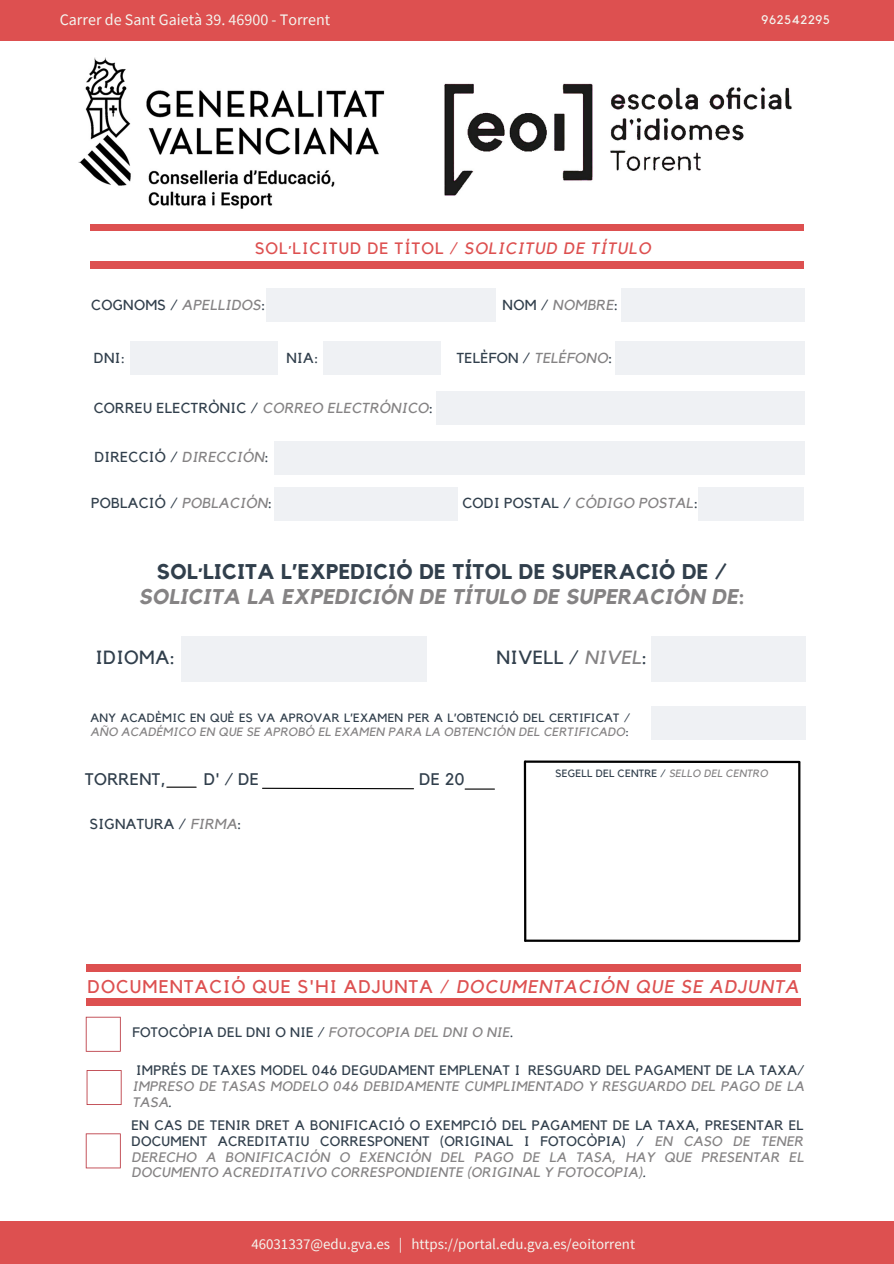
<style>
.page{position:relative;width:894px;height:1264px;background:#fff}
.page>*{position:absolute;margin:0;border:0;box-sizing:border-box;transform-origin:0 0}
.t1{font:700 21.15px/24.8px "Kollektif";letter-spacing:.02em;color:#313f4c;text-align:center}
.t2{font:19.05px "Kollektif";letter-spacing:.02em;color:#313f4c}
.t3{font:18.3px "Kollektif";letter-spacing:.06em;color:#dd5050}
.t4{font:16.65px "Kollektif";letter-spacing:.02em;color:#313f4c}
.t5{font:16.5px "Kollektif";letter-spacing:.06em;color:#dd5050}
.t6{font:16.05px "Source Sans Pro";color:#f4f5ef}
.t7{font:14.85px "Source Sans Pro";color:#f4f5ef}
.t8{font:14.4px "Kollektif";letter-spacing:.02em;color:#313f4c}
.t9{font:italic 14.4px "Kollektif";letter-spacing:.02em;color:#858384}
.t10{font:italic 13.65px/15.8px "Kollektif";letter-spacing:.02em;color:#858384}
.t11{font:13.65px "Kollektif";letter-spacing:.02em;color:#313f4c}
.t12{font:12.45px "Kollektif";letter-spacing:.06em;color:#f4f5ef}
.t13{font:12px/14px "Kollektif";letter-spacing:.02em;color:#313f4c}
.t14{font:10.5px "Kollektif";letter-spacing:.02em;color:#313f4c}
.s1{font-style:italic}
.s2{font-style:italic;color:#858384}
.s3{font-style:normal;color:#313f4c}
.s4{color:#858384}
.s5{color:#313f4c}
</style>
<div class="page">
<div style="left:0;top:0;width:893px;height:40px;background:#dd5050"></div>
<div style="left:90px;top:224px;width:713px;height:6px;background:#dd5050"></div>
<div style="left:90px;top:262px;width:713px;height:7px;background:#dd5050"></div>
<div style="left:86px;top:964px;width:714px;height:7px;background:#dd5050"></div>
<div style="left:86px;top:998px;width:714px;height:7px;background:#dd5050"></div>
<div style="left:0;top:1221px;width:893px;height:42px;background:#dd5050"></div>
<div style="left:620px;top:288px;width:184px;height:34px;background:#eff1f4"></div>
<div style="left:266px;top:288px;width:230px;height:34px;background:#eff1f4"></div>
<img style="left:78px;top:57px;width:714px;height:152px">
<div style="left:324px;top:341px;width:117px;height:34px;background:#eff1f4"></div>
<div style="left:130px;top:341px;width:147px;height:34px;background:#eff1f4"></div>
<div style="left:615px;top:341px;width:189px;height:34px;background:#eff1f4"></div>
<div style="left:436px;top:391px;width:368px;height:34px;background:#eff1f4"></div>
<div style="left:274px;top:441px;width:530px;height:33px;background:#eff1f4"></div>
<div style="left:698px;top:486px;width:105px;height:34px;background:#eff1f4"></div>
<div style="left:274px;top:486px;width:183px;height:34px;background:#eff1f4"></div>
<svg style="left:167px;top:786px;width:29px;height:1px"></svg>
<hr style="left:262px;top:787px;width:151px;height:2px;background:#000">
<div style="left:650px;top:636px;width:155px;height:45px;background:#eff1f4"></div>
<div style="left:181px;top:636px;width:246px;height:45px;background:#eff1f4"></div>
<div style="left:650px;top:706px;width:154px;height:34px;background:#eff1f4"></div>
<hr style="left:86px;top:1017px;width:1px;height:33px;background:#b52932">
<hr style="left:120px;top:1017px;width:1px;height:33px;background:#b52932">
<hr style="left:87px;top:1050px;width:33px;height:1px;background:#b52932">
<hr style="left:87px;top:1016px;width:33px;height:1px;background:#b52932">
<hr style="left:87px;top:1070px;width:1px;height:34px;background:#b52932">
<hr style="left:121px;top:1070px;width:1px;height:34px;background:#b52932">
<hr style="left:87px;top:1104px;width:34px;height:1px;background:#b52932">
<hr style="left:87px;top:1070px;width:34px;height:1px;background:#b52932">
<hr style="left:86px;top:1134px;width:1px;height:33px;background:#b52932">
<hr style="left:120px;top:1134px;width:1px;height:33px;background:#b52932">
<hr style="left:87px;top:1167px;width:33px;height:1px;background:#b52932">
<hr style="left:87px;top:1133px;width:33px;height:1px;background:#b52932">
<svg style="left:465px;top:788px;width:29px;height:1px"></svg>
<hr style="left:525px;top:939px;width:273px;height:3px;background:#000">
<hr style="left:525px;top:760px;width:273px;height:3px;background:#000">
<hr style="left:523px;top:761px;width:3px;height:179px;background:#000">
<hr style="left:798px;top:762px;width:2px;height:178px;background:#000">
<p class="t6" style="left:60px;top:9px;width:272px">Carrer de Sant Gaietà 39. 46900 - Torrent</p>
<p class="t12" style="left:761px;top:14px;width:70px">962542295</p>
<p class="t5" style="left:255px;top:240px;width:397px">SOL·LICITUD DE TÍTOL / <span class="s1">SOLICITUD DE TÍTULO</span></p>
<p class="t8" style="left:91px;top:298px;width:176px">COGNOMS / <span class="s2">APELLIDOS</span>:</p>
<p class="t9" style="left:502px;top:298px;width:117px"><span class="s3">NOM /</span> NOMBRE<span class="s3">:</span></p>
<p class="t8" style="left:456px;top:351px;width:157px">TELÈFON / <span class="s2">TELÉFONO</span>:</p>
<p class="t8" style="left:94px;top:351px;width:33px">DNI:</p>
<p class="t8" style="left:286px;top:351px;width:33px">NIA:</p>
<p class="t8" style="left:94px;top:401px;width:341px">CORREU ELECTRÒNIC / <span class="s2">CORREO ELECTRÓNICO</span>:</p>
<p class="t8" style="left:94px;top:450px;width:176px">DIRECCIÓ / <span class="s2">DIRECCIÓN</span>:</p>
<p class="t8" style="left:91px;top:496px;width:182px">POBLACIÓ / <span class="s2">POBLACIÓN</span>:</p>
<p class="t8" style="left:462px;top:496px;width:237px">CODI POSTAL / <span class="s2">CÓDIGO POSTAL</span>:</p>
<h1 class="t1" style="left:139px;top:560px;width:607px">SOL·LICITA L’EXPEDICIÓ DE TÍTOL DE SUPERACIÓ DE /<br><span class="s2">SOLICITA LA EXPEDICIÓN DE TÍTULO DE SUPERACIÓN DE</span><span class="s4">:</span></h1>
<h2 class="t2" style="left:95px;top:649px;width:82px">IDIOMA:</h2>
<h2 class="t2" style="left:496px;top:649px;width:152px">NIVELL / <span class="s2">NIVEL</span>:</h2>
<p class="t13" style="left:90px;top:711px;width:541px">ANY ACADÈMIC EN QUÈ ES VA APROVAR L’EXAMEN PER A L’OBTENCIÓ DEL CERTIFICAT /<br><span class="s2">AÑO ACADÉMICO EN QUE SE APROBÓ EL EXAMEN PARA LA OBTENCIÓN DEL CERTIFICADO</span>:</p>
<p class="t4" style="left:85px;top:771px;width:82px">TORRENT,</p>
<p class="t4" style="left:204px;top:771px;width:57px">D' / DE</p>
<p class="t4" style="left:419px;top:771px;width:47px">DE 20</p>
<p class="t8" style="left:90px;top:817px;width:153px">SIGNATURA / <span class="s2">FIRMA</span>:</p>
<p class="t14" style="left:555px;top:768px;width:213px">SEGELL DEL CENTRE / <span class="s2">SELLO DEL CENTRO</span></p>
<h3 class="t3" style="left:87px;top:978px;width:712px">DOCUMENTACIÓ QUE S'HI ADJUNTA / <span class="s1">DOCUMENTACIÓN QUE SE ADJUNTA</span></h3>
<p class="t11" style="left:132px;top:1026px;width:382px">FOTOCÒPIA DEL DNI O NIE / <span class="s2">FOTOCOPIA DEL DNI O NIE</span>.</p>
<p class="t11" style="left:136px;top:1063px;width:669px">IMPRÉS DE TAXES MODEL 046 DEGUDAMENT EMPLENAT I RESGUARD DEL PAGAMENT DE LA TAXA/</p>
<p class="t10" style="left:132px;top:1078px;width:673px">IMPRESO DE TASAS MODELO 046 DEBIDAMENTE CUMPLIMENTADO Y RESGUARDO DEL PAGO DE LA<br>TASA<span class="s5">.</span></p>
<p class="t10" style="left:131px;top:1117px;width:673px;text-align:justify"><span class="s3">EN CAS DE TENIR DRET A BONIFICACIÓ O EXEMPCIÓ DEL PAGAMENT DE LA TAXA, PRESENTAR EL DOCUMENT ACREDITATIU CORRESPONENT (ORIGINAL I FOTOCÒPIA) /</span> EN CASO DE TENER DERECHO A BONIFICACIÓN O EXENCIÓN DEL PAGO DE LA TASA, HAY QUE PRESENTAR EL DOCUMENTO ACREDITATIVO CORRESPONDIENTE (ORIGINAL Y FOTOCOPIA)<span class="s5">.</span></p>
<p class="t7" style="left:251px;top:1234px;width:385px">46031337@edu.gva.es | https://portal.edu.gva.es/eoitorrent</p>
</div>
